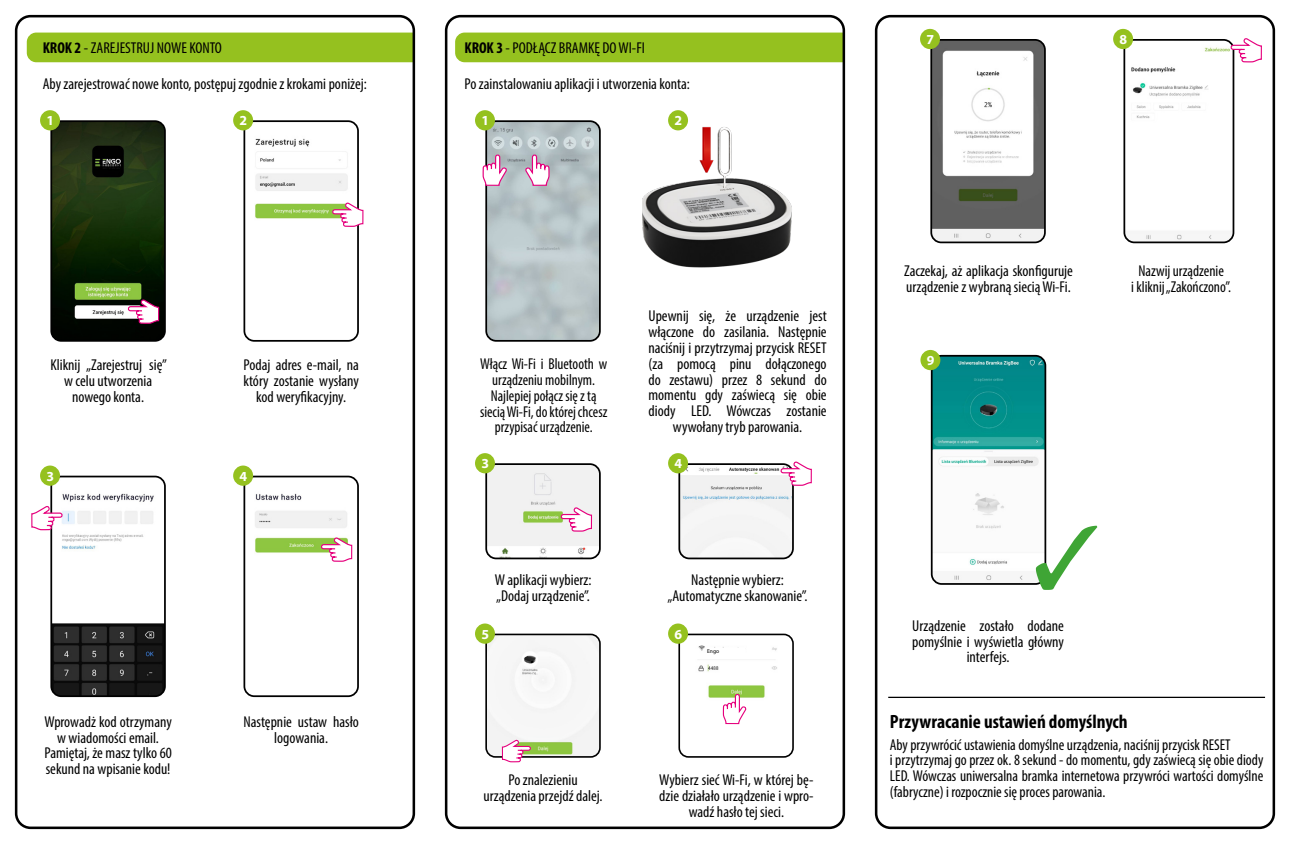
<style>
.page{position:relative;width:1290px;height:844px;background:#fff}
.page>*{position:absolute;margin:0;border:0;box-sizing:border-box;transform-origin:0 0}
.t1{font:700 condensed 19.25px "Myriad Pro";color:#000}
.t2{font:condensed 15.75px/15.8px "Myriad Pro";color:#000;text-align:center}
.t3{font:condensed 15.75px/15.8px "Myriad Pro";color:#000;text-align:center;scale:.95 1}
.t4{font:700 13.83px "Myriad Pro";color:#fff}
.t5{font:5.6px "Myriad Pro";color:#000}
.s1{font-weight:700}
</style>
<div class="page">
<div style="left:27px;top:33px;width:384px;height:29px;background:#95c11f"></div>
<div style="left:455px;top:33px;width:386px;height:29px;background:#95c11f"></div>
<div style="left:15px;top:15px;width:400px;height:813px;border:3px solid #000;border-radius:14px"></div>
<div style="left:445px;top:15px;width:400px;height:813px;border:3px solid #000;border-radius:14px"></div>
<div style="left:875px;top:15px;width:400px;height:813px;border:3px solid #000;border-radius:14px"></div>
<div style="left:487px;top:636px;width:113px;height:120px;background:#f6f6f6"></div>
<div style="left:485px;top:633px;width:116px;height:124px;border:2px solid #000;border-radius:9px"></div>
<img style="left:681px;top:636px;width:112px;height:120px">
<div style="left:678px;top:633px;width:116px;height:124px;border:2px solid #000;border-radius:9px"></div>
<hr style="left:888px;top:696px;width:377px;height:1px;background:#000">
<svg style="left:502px;top:739px;width:29px;height:23px"></svg>
<svg style="left:723px;top:694px;width:23px;height:29px"></svg>
<div style="left:708px;top:647px;width:38px;height:10px;background:#fff"></div>
<img style="left:51px;top:123px;width:114px;height:218px">
<div style="left:50px;top:120px;width:116px;height:221px;border:2px solid #000;border-radius:10px"></div>
<img style="left:933px;top:40px;width:112px;height:200px">
<div style="left:930px;top:39px;width:116px;height:204px;border:2px solid #000;border-radius:10px"></div>
<img style="left:53px;top:478px;width:112px;height:218px">
<div style="left:50px;top:475px;width:116px;height:222px;border:2px solid #000;border-radius:10px"></div>
<img style="left:486px;top:123px;width:114px;height:218px">
<div style="left:485px;top:120px;width:116px;height:221px;border:2px solid #000;border-radius:10px"></div>
<img style="left:488px;top:466px;width:112px;height:92px">
<div style="left:485px;top:463px;width:116px;height:96px;border:2px solid #000;border-radius:10px"></div>
<img style="left:246px;top:123px;width:112px;height:218px">
<div style="left:243px;top:120px;width:116px;height:221px;border:2px solid #000;border-radius:10px"></div>
<img style="left:1126px;top:40px;width:107px;height:202px">
<div style="left:1123px;top:39px;width:111px;height:204px;border:2px solid #000;border-radius:10px"></div>
<img style="left:932px;top:355px;width:113px;height:228px">
<div style="left:931px;top:355px;width:115px;height:229px;border:2px solid #000;border-radius:10px"></div>
<img style="left:246px;top:478px;width:112px;height:218px">
<div style="left:243px;top:475px;width:116px;height:222px;border:2px solid #000;border-radius:10px"></div>
<img style="left:681px;top:466px;width:112px;height:92px">
<div style="left:678px;top:463px;width:116px;height:96px;border:2px solid #000;border-radius:10px"></div>
<svg style="left:128px;top:299px;width:31px;height:25px"></svg>
<svg style="left:1230px;top:38px;width:31px;height:24px"></svg>
<svg style="left:32px;top:506px;width:31px;height:24px"></svg>
<svg style="left:332px;top:202px;width:31px;height:25px"></svg>
<svg style="left:482px;top:154px;width:25px;height:31px"></svg>
<svg style="left:525px;top:154px;width:24px;height:31px"></svg>
<svg style="left:321px;top:537px;width:31px;height:24px"></svg>
<svg style="left:780px;top:461px;width:31px;height:24px"></svg>
<svg style="left:561px;top:507px;width:30px;height:24px"></svg>
<div style="left:40px;top:110px;width:20px;height:20px;background:#95c11f;border-radius:50%"></div>
<div style="left:920px;top:29px;width:20px;height:20px;background:#95c11f;border-radius:50%"></div>
<div style="left:920px;top:350px;width:20px;height:20px;background:#95c11f;border-radius:50%"></div>
<div style="left:40px;top:465px;width:20px;height:20px;background:#95c11f;border-radius:50%"></div>
<div style="left:475px;top:110px;width:20px;height:20px;background:#95c11f;border-radius:50%"></div>
<div style="left:475px;top:453px;width:20px;height:20px;background:#95c11f;border-radius:50%"></div>
<div style="left:475px;top:623px;width:20px;height:20px;background:#95c11f;border-radius:50%"></div>
<div style="left:233px;top:110px;width:20px;height:20px;background:#95c11f;border-radius:50%"></div>
<div style="left:1113px;top:29px;width:20px;height:20px;background:#95c11f;border-radius:50%"></div>
<div style="left:233px;top:465px;width:20px;height:20px;background:#95c11f;border-radius:50%"></div>
<div style="left:668px;top:110px;width:20px;height:20px;background:#95c11f;border-radius:50%"></div>
<div style="left:668px;top:623px;width:20px;height:20px;background:#95c11f;border-radius:50%"></div>
<div style="left:668px;top:453px;width:20px;height:20px;background:#95c11f;border-radius:50%"></div>
<img style="left:642px;top:120px;width:150px;height:148px">
<svg style="left:1036px;top:525px;width:11px;height:60px"></svg>
<p class="t2" style="left:43px;top:40px;width:181px"><span class="s1">KROK 2</span> - ZAREJESTRUJ NOWE KONTO</p>
<p class="t2" style="left:43px;top:75px;width:326px">Aby zarejestrować nowe konto, postępuj zgodnie z krokami poniżej:</p>
<p class="t2" style="left:464px;top:75px;width:227px">Po zainstalowaniu aplikacji i utworzenia konta:</p>
<p class="t4" style="left:47px;top:112px;width:9px">1</p>
<p class="t2" style="left:464px;top:40px;width:182px"><span class="s1">KROK 3</span> - PODŁĄCZ BRAMKĘ DO WI-FI</p>
<p class="t4" style="left:240px;top:112px;width:9px">2</p>
<p class="t4" style="left:674px;top:112px;width:9px">2</p>
<p class="t4" style="left:481px;top:112px;width:9px">1</p>
<p class="t2" style="left:50px;top:357px;width:118px">Kliknij „Zarejestruj się” w celu utworzenia nowego konta.</p>
<p class="t4" style="left:47px;top:467px;width:9px">3</p>
<p class="t2" style="left:243px;top:357px;width:117px">Podaj adres e-mail, na który zostanie wysłany kod weryfikacyjny.</p>
<p class="t4" style="left:240px;top:467px;width:9px">4</p>
<p class="t2" style="left:44px;top:713px;width:129px">Wprowadż kod otrzymany w wiadomości email.<br>Pamiętaj, że masz tylko 60 sekund na wpisanie kodu!</p>
<p class="t2" style="left:243px;top:713px;width:117px">Następnie ustaw hasło logowania.</p>
<p class="t3" style="left:480px;top:356px;width:136px">Włącz Wi-Fi i Bluetooth w urządzeniu mobilnym.<br>Najlepiej połącz się z tą siecią Wi-Fi, do której chcesz przypisać urządzenie.</p>
<p class="t4" style="left:481px;top:454px;width:9px">3</p>
<p class="t2" style="left:648px;top:308px;width:180px">Upewnij się, że urządzenie jest włączone do zasilania. Następnie naciśnij i przytrzymaj przycisk RESET (za pomocą pinu dołączonego do zestawu) przez 8 sekund do momentu gdy zaświecą się obie diody LED. Wówczas zostanie wywołany tryb parowania.</p>
<p class="t4" style="left:674px;top:454px;width:9px">4</p>
<p class="t2" style="left:495px;top:572px;width:98px;text-align:left">W aplikacji wybierz: „Dodaj urządzenie”.</p>
<p class="t4" style="left:481px;top:625px;width:9px">5</p>
<p class="t2" style="left:667px;top:572px;width:141px">Następnie wybierz: „Automatyczne skanowanie”.</p>
<p class="t4" style="left:674px;top:625px;width:9px">6</p>
<p class="t5" style="left:707px;top:647px;width:14px">Engo</p>
<p class="t2" style="left:483px;top:771px;width:121px">Po znalezieniu urządzenia przejdź dalej.</p>
<p class="t2" style="left:659px;top:771px;width:156px">Wybierz sieć Wi-Fi, w której bę&shy;dzie działało urządzenie i wpro&shy;wadź hasło tej sieci.</p>
<p class="t4" style="left:926px;top:30px;width:9px">7</p>
<p class="t4" style="left:1119px;top:30px;width:9px">8</p>
<p class="t2" style="left:904px;top:263px;width:170px;text-align:left">Zaczekaj, aż aplikacja skonfiguruje urządzenie z wybraną siecią Wi-Fi.</p>
<p class="t4" style="left:927px;top:351px;width:9px">9</p>
<p class="t2" style="left:1131px;top:263px;width:101px">Nazwij urządzenie<br>i kliknij „Zakończono”.</p>
<p class="t2" style="left:912px;top:617px;width:153px">Urządzenie zostało dodane pomyślnie i wyświetla główny interfejs.</p>
<p class="t1" style="left:890px;top:709px;width:239px">Przywracanie ustawień domyślnych</p>
<p class="t2" style="left:890px;top:736px;width:375px;text-align:left">Aby przywrócić ustawienia domyślne urządzenia, naciśnij przycisk RESET<br>i przytrzymaj go przez ok. 8 sekund - do momentu, gdy zaświecą się obie diody LED. Wówczas uniwersalna bramka internetowa przywróci wartości domyślne (fabryczne) i rozpocznie się proces parowania.</p>
</div>
